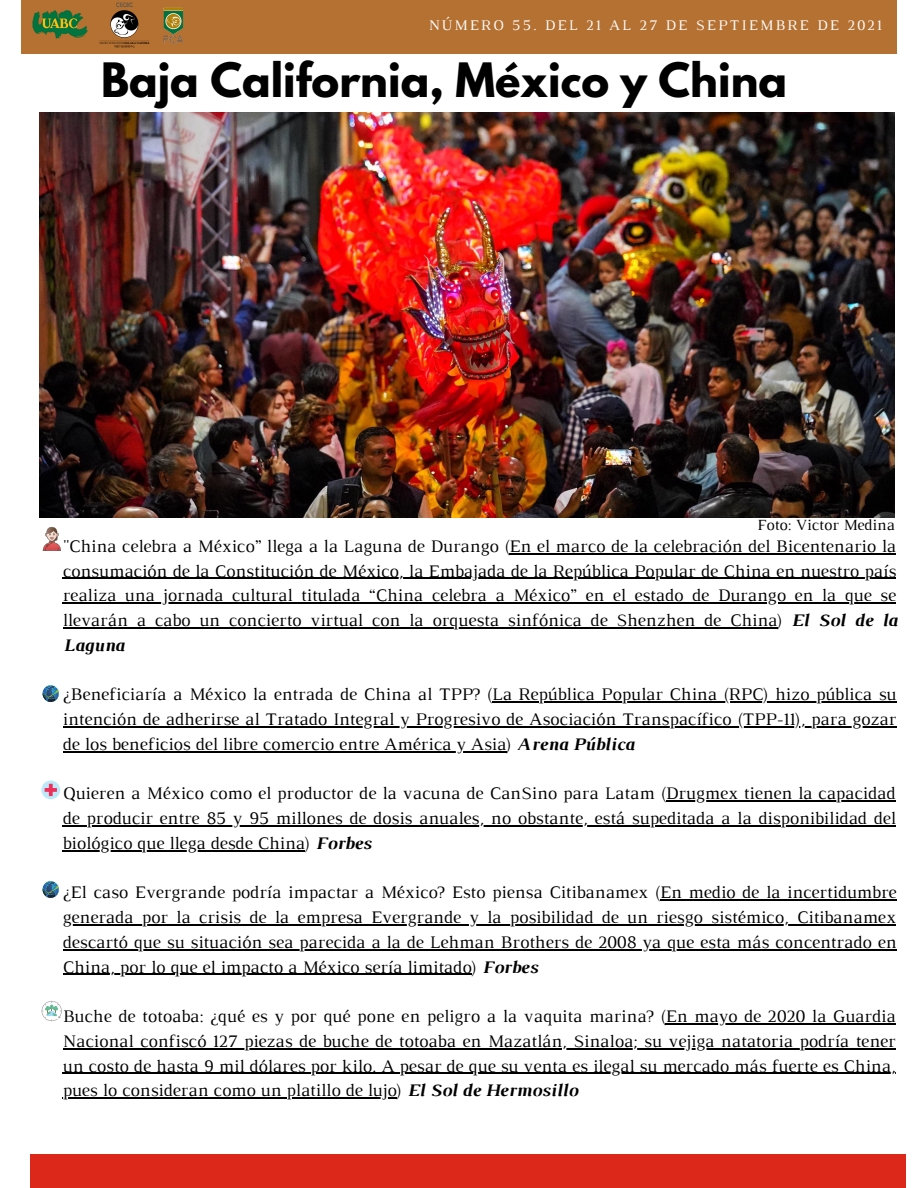
<style>
.page{position:relative;width:918px;height:1188px;background:#fff}
.page>*{position:absolute;margin:0;border:0;box-sizing:border-box;transform-origin:0 0}
.t1{font:700 42px "League Spartan";color:#000}
.t2{font:18px/24.8px "Luthier";color:#000;text-align:justify}
.t3{font:15.9px "Luthier";color:#000}
.t4{font:15px "Luthier";letter-spacing:.14em;color:#fefefe}
.s1{font-weight:700;font-style:italic}
</style>
<div class="page">
<div style="left:21px;top:0;width:876px;height:54px;background:#b57132"></div>
<img style="left:99px;top:2px;width:51px;height:46px">
<img style="left:163px;top:7px;width:20px;height:36px">
<div style="left:31px;top:1154px;width:875px;height:34px;background:#dc281b"></div>
<img style="left:32px;top:10px;width:56px;height:29px">
<hr style="left:510px;top:553px;width:386px;height:1px;background:#000">
<hr style="left:63px;top:578px;width:833px;height:1px;background:#000">
<hr style="left:63px;top:602px;width:833px;height:2px;background:#000">
<hr style="left:63px;top:627px;width:714px;height:1px;background:#000">
<hr style="left:492px;top:701px;width:404px;height:2px;background:#000">
<hr style="left:63px;top:726px;width:833px;height:1px;background:#000">
<hr style="left:63px;top:751px;width:443px;height:1px;background:#000">
<hr style="left:666px;top:800px;width:230px;height:2px;background:#000">
<hr style="left:63px;top:825px;width:833px;height:1px;background:#000">
<hr style="left:63px;top:850px;width:242px;height:1px;background:#000">
<hr style="left:660px;top:899px;width:237px;height:2px;background:#000">
<hr style="left:63px;top:924px;width:833px;height:1px;background:#000">
<hr style="left:63px;top:949px;width:834px;height:1px;background:#000">
<hr style="left:63px;top:974px;width:409px;height:1px;background:#000">
<hr style="left:666px;top:1023px;width:230px;height:1px;background:#000">
<hr style="left:63px;top:1048px;width:833px;height:1px;background:#000">
<hr style="left:63px;top:1073px;width:833px;height:1px;background:#000">
<hr style="left:63px;top:1097px;width:334px;height:2px;background:#000">
<img style="left:40px;top:113px;width:855px;height:405px">
<svg style="left:43px;top:685px;width:16px;height:17px"></svg>
<svg style="left:43px;top:881px;width:16px;height:17px"></svg>
<svg style="left:43px;top:527px;width:18px;height:24px"></svg>
<svg style="left:41px;top:781px;width:19px;height:18px"></svg>
<svg style="left:45px;top:784px;width:12px;height:12px"></svg>
<svg style="left:42px;top:1001px;width:20px;height:20px"></svg>
<p class="t4" style="left:429px;top:19px;width:455px">NÚMERO 55. DEL 21 AL 27 DE SEPTIEMBRE DE 2021</p>
<p class="t1" style="left:101px;top:59px;width:687px">Baja California, México y China</p>
<p class="t3" style="left:757px;top:519px;width:139px">Foto: Victor Medina</p>
<p class="t2" style="left:63px;top:535px;width:835px">"China celebra a México” llega a la Laguna de Durango (En el marco de la celebración del Bicentenario la consumación de la Constitución de México, la Embajada de la República Popular de China en nuestro país realiza una jornada cultural titulada “China celebra a México” en el estado de Durango en la que se llevarán a cabo un concierto virtual con la orquesta sinfónica de Shenzhen de China) <span class="s1">El Sol de la Laguna</span></p>
<p class="t2" style="left:63px;top:683px;width:835px">¿Beneficiaría a México la entrada de China al TPP? (La República Popular China (RPC) hizo pública su intención de adherirse al Tratado Integral y Progresivo de Asociación Transpacífico (TPP-11), para gozar de los beneficios del libre comercio entre América y Asia) <span class="s1">Arena Pública</span></p>
<p class="t2" style="left:63px;top:782px;width:835px">Quieren a México como el productor de la vacuna de CanSino para Latam (Drugmex tienen la capacidad de producir entre 85 y 95 millones de dosis anuales, no obstante, está supeditada a la disponibilidad del biológico que llega desde China) <span class="s1">Forbes</span></p>
<p class="t2" style="left:63px;top:881px;width:835px">¿El caso Evergrande podría impactar a México? Esto piensa Citibanamex (En medio de la incertidumbre generada por la crisis de la empresa Evergrande y la posibilidad de un riesgo sistémico, Citibanamex descartó que su situación sea parecida a la de Lehman Brothers de 2008 ya que esta más concentrado en China, por lo que el impacto a México sería limitado) <span class="s1">Forbes</span></p>
<p class="t2" style="left:63px;top:1005px;width:835px">Buche de totoaba: ¿qué es y por qué pone en peligro a la vaquita marina? (En mayo de 2020 la Guardia Nacional confiscó 127 piezas de buche de totoaba en Mazatlán, Sinaloa; su vejiga natatoria podría tener un costo de hasta 9 mil dólares por kilo. A pesar de que su venta es ilegal su mercado más fuerte es China, pues lo consideran como un platillo de lujo) <span class="s1">El Sol de Hermosillo</span></p>
</div>
